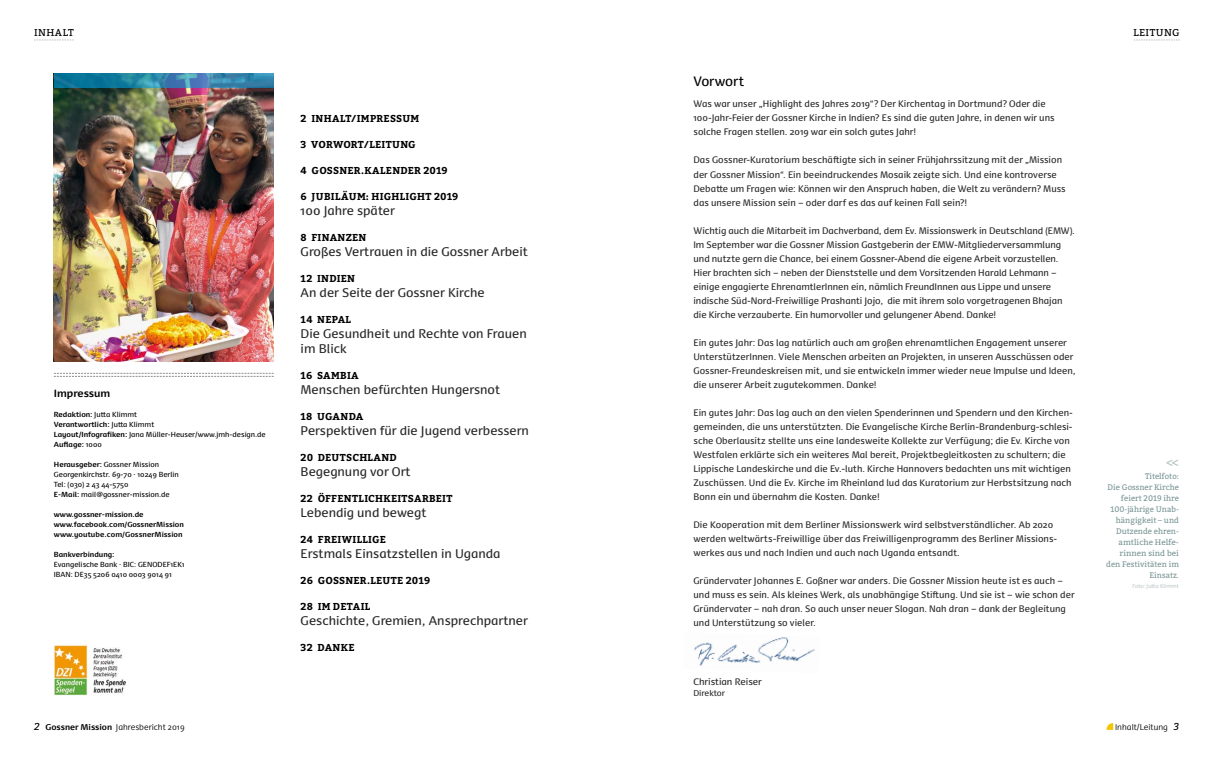
<style>
.page{position:relative;width:1214px;height:763px;background:#fff}
.page>*{position:absolute;margin:0;border:0;box-sizing:border-box;transform-origin:0 0}
.t1{font:13px "Dancer Pro";letter-spacing:-.01em;color:#000}
.t2{font:12px/15px "Dancer Pro";color:#282829}
.t3{font:700 10px "Bitter";letter-spacing:.025em;color:#000}
.t4{font:10px "Bitter";letter-spacing:.05em;color:#000}
.t5{font:700 10px "Dancer Pro";color:#000}
.t6{font:9px/14px "Dancer Pro";color:#282829}
.t7{font:8px/11px "Bitter";color:#7a9595;text-align:right}
.t8{font:300 8px "Dancer Pro";color:#000}
.t9{font:8px "Dancer Pro";letter-spacing:-.005em;color:#282829}
.t10{font:7px/10px "Dancer Pro";color:#000}
.t11{font:700 7px/10px "Dancer Pro";color:#000}
.t12{font:300 5.5px "Dancer Pro";color:#afbcbc}
.s1{font-weight:700}
.s2{font-family:"Bitter";font-weight:400;font-style:italic;font-size:10px}
</style>
<div class="page">
<svg style="left:1106px;top:723px;width:6px;height:6px"></svg>
<svg style="left:1134px;top:40px;width:45px;height:1px"></svg>
<img style="left:694px;top:637px;width:121px;height:29px">
<svg style="left:34px;top:40px;width:40px;height:1px"></svg>
<svg style="left:54px;top:373px;width:220px;height:4px"></svg>
<img style="left:54px;top:88px;width:220px;height:273px">
<svg style="left:54px;top:74px;width:220px;height:14px;background:#2a81a7"></svg>
<img style="left:54px;top:645px;width:72px;height:51px">
<p class="t4" style="left:34px;top:25px;width:41px">INHALT</p>
<p class="t5" style="left:54px;top:386px;width:58px">Impressum</p>
<p class="t10" style="left:54px;top:409px;width:213px"><span class="s1">Redaktion:</span> Jutta Klimmt<br><span class="s1">Verantwortlich:</span> Jutta Klimmt<br><span class="s1">Layout/Infografiken:</span> Jana Müller-Heuser/www.jmh-design.de <span class="s1">Auflage:</span> 1000</p>
<p class="t10" style="left:54px;top:459px;width:126px"><span class="s1">Herausgeber:</span> Gossner Mission<br>Georgenkirchstr. 69-70 · 10249 Berlin<br>Tel: (030) 2 43 44-5750<br><span class="s1">E-Mail:</span> mail@gossner-mission.de</p>
<p class="t11" style="left:54px;top:509px;width:131px">www.gossner-mission.de www.facebook.com/GossnerMission www.youtube.com/GossnerMission</p>
<p class="t11" style="left:54px;top:549px;width:62px">Bankverbindung:</p>
<p class="t10" style="left:54px;top:559px;width:132px">Evangelische Bank · BIC: GENODEF1EK1<br>IBAN: DE35 5206 0410 0003 9014 91</p>
<p class="t3" style="left:300px;top:111px;width:120px">2 INHALT/IMPRESSUM</p>
<p class="t3" style="left:300px;top:137px;width:117px">3 VORWORT/LEITUNG</p>
<p class="t3" style="left:300px;top:163px;width:148px">4 GOSSNER.KALENDER 2019</p>
<p class="t3" style="left:300px;top:189px;width:159px">6 JUBILÄUM: HIGHLIGHT 2019</p>
<h2 class="t2" style="left:300px;top:202px;width:96px">100 Jahre später</h2>
<p class="t3" style="left:300px;top:230px;width:67px">8 FINANZEN</p>
<h2 class="t2" style="left:300px;top:243px;width:229px">Großes Vertrauen in die Gossner Arbeit</h2>
<p class="t3" style="left:300px;top:271px;width:56px">12 INDIEN</p>
<h2 class="t2" style="left:300px;top:284px;width:186px">An der Seite der Gossner Kirche</h2>
<p class="t3" style="left:300px;top:312px;width:52px">14 NEPAL</p>
<h2 class="t2" style="left:300px;top:325px;width:227px">Die Gesundheit und Rechte von Frauen im Blick</h2>
<p class="t3" style="left:300px;top:368px;width:60px">16 SAMBIA</p>
<h2 class="t2" style="left:300px;top:381px;width:201px">Menschen befürchten Hungersnot</h2>
<p class="t3" style="left:300px;top:409px;width:64px">18 UGANDA</p>
<h2 class="t2" style="left:300px;top:422px;width:230px">Perspektiven für die Jugend verbessern</h2>
<p class="t3" style="left:300px;top:450px;width:98px">20 DEUTSCHLAND</p>
<h2 class="t2" style="left:300px;top:463px;width:111px">Begegnung vor Ort</h2>
<p class="t3" style="left:300px;top:491px;width:153px">22 ÖFFENTLICHKEITSARBEIT</p>
<h2 class="t2" style="left:300px;top:504px;width:127px">Lebendig und bewegt</h2>
<p class="t3" style="left:300px;top:532px;width:87px">24 FREIWILLIGE</p>
<h2 class="t2" style="left:300px;top:545px;width:201px">Erstmals Einsatzstellen in Uganda</h2>
<p class="t3" style="left:300px;top:573px;width:131px">26 GOSSNER.LEUTE 2019</p>
<p class="t3" style="left:300px;top:599px;width:71px">28 IM DETAIL</p>
<h2 class="t2" style="left:300px;top:612px;width:229px">Geschichte, Gremien, Ansprechpartner</h2>
<p class="t3" style="left:300px;top:640px;width:55px">32 DANKE</p>
<h1 class="t1" style="left:693px;top:72px;width:52px">Vorwort</h1>
<p class="t6" style="left:693px;top:97px;width:362px">Was war unser „Highlight des Jahres 2019“? Der Kirchentag in Dortmund? Oder die<br>100-Jahr-Feier der Gossner Kirche in Indien? Es sind die guten Jahre, in denen wir uns solche Fragen stellen. 2019 war ein solch gutes Jahr!</p>
<p class="t6" style="left:693px;top:153px;width:374px">Das Gossner-Kuratorium beschäftigte sich in seiner Frühjahrssitzung mit der „Mission der Gossner Mission“. Ein beeindruckendes Mosaik zeigte sich. Und eine kontroverse Debatte um Fragen wie: Können wir den Anspruch haben, die Welt zu verändern? Muss das unsere Mission sein – oder darf es das auf keinen Fall sein?!</p>
<p class="t6" style="left:693px;top:223px;width:383px">Wichtig auch die Mitarbeit im Dachverband, dem Ev. Missionswerk in Deutschland (EMW).<br>Im September war die Gossner Mission Gastgeberin der EMW-Mitgliederversammlung und nutzte gern die Chance, bei einem Gossner-Abend die eigene Arbeit vorzustellen.<br>Hier brachten sich – neben der Dienststelle und dem Vorsitzenden Harald Lehmann – einige engagierte EhrenamtlerInnen ein, nämlich FreundInnen aus Lippe und unsere indische Süd-Nord-Freiwillige Prashanti Jojo, die mit ihrem solo vorgetragenen Bhajan die Kirche verzauberte. Ein humorvoller und gelungener Abend. Danke!</p>
<p class="t6" style="left:693px;top:335px;width:383px">Ein gutes Jahr: Das lag natürlich auch am großen ehrenamtlichen Engagement unserer UnterstützerInnen. Viele Menschen arbeiten an Projekten, in unseren Ausschüssen oder Gossner-Freundeskreisen mit, und sie entwickeln immer wieder neue Impulse und Ideen, die unserer Arbeit zugutekommen. Danke!</p>
<p class="t6" style="left:693px;top:405px;width:381px">Ein gutes Jahr: Das lag auch an den vielen Spenderinnen und Spendern und den Kirchen&shy;gemeinden, die uns unterstützten. Die Evangelische Kirche Berlin-Brandenburg-schlesi&shy;sche Oberlausitz stellte uns eine landesweite Kollekte zur Verfügung; die Ev. Kirche von Westfalen erklärte sich ein weiteres Mal bereit, Projektbegleitkosten zu schultern; die Lippische Landeskirche und die Ev.-luth. Kirche Hannovers bedachten uns mit wichtigen Zuschüssen. Und die Ev. Kirche im Rheinland lud das Kuratorium zur Herbstsitzung nach Bonn ein und übernahm die Kosten. Danke!</p>
<p class="t6" style="left:693px;top:517px;width:365px">Die Kooperation mit dem Berliner Missionswerk wird selbstverständlicher. Ab 2020 werden weltwärts-Freiwillige über das Freiwilligenprogramm des Berliner Missions&shy;werkes aus und nach Indien und auch nach Uganda entsandt.</p>
<p class="t6" style="left:693px;top:573px;width:382px">Gründervater Johannes E. Goßner war anders. Die Gossner Mission heute ist es auch – und muss es sein. Als kleines Werk, als unabhängige Stiftung. Und sie ist – wie schon der Gründervater – nah dran. So auch unser neuer Slogan. Nah dran – dank der Begleitung und Unterstützung so vieler.</p>
<p class="t6" style="left:693px;top:674px;width:70px">Christian Reiser</p>
<p class="t9" style="left:693px;top:687px;width:33px">Direktor</p>
<p class="t4" style="left:1133px;top:25px;width:48px">Leitung</p>
<p class="t7" style="left:1106px;top:470px;width:74px">Titelfoto:<br>Die Gossner Kirche feiert 2019 ihre<br>100-jährige Unab&shy;hängigkeit – und<br>Dutzende ehren&shy;amtliche Helfe&shy;rinnen sind bei den Festivitäten im<br>Einsatz.</p>
<p class="t12" style="left:1132px;top:582px;width:48px">Foto: Jutta Klimmt</p>
<p class="t8" style="left:34px;top:721px;width:152px"><span class="s2">2</span> <span class="s1">Gossner Mission</span> Jahresbericht 2019</p>
<p class="t8" style="left:1114px;top:721px;width:66px">Inhalt/Leitung <span class="s2">3</span></p>
</div>
